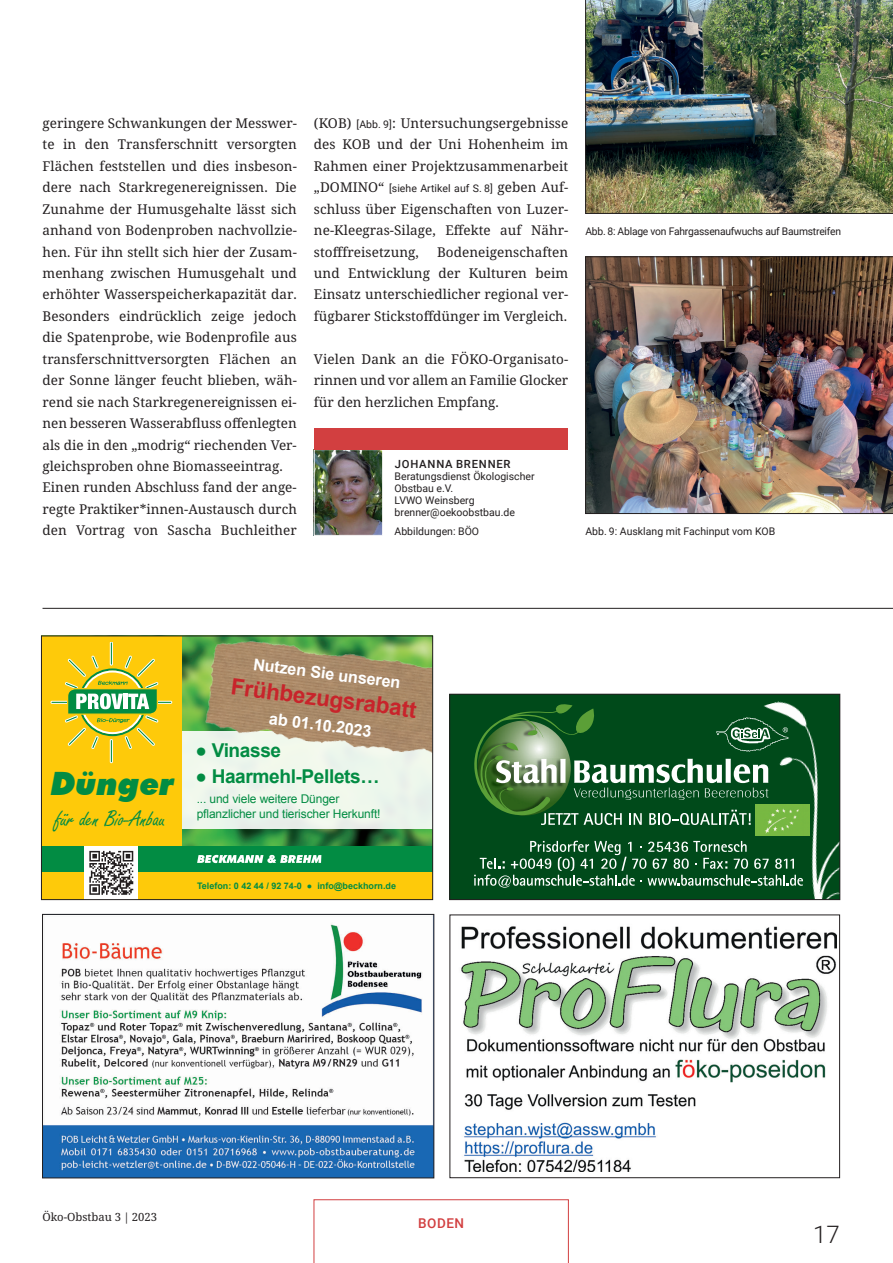
<style>
.page{position:relative;width:893px;height:1263px;background:#fff}
.page>*{position:absolute;margin:0;border:0;box-sizing:border-box;transform-origin:0 0}
.t1{font:italic 900 32.1px "Futura BT";color:#028c43}
.t2{font:300 24px "Roboto";color:#231f20}
.t3{font:23.55px "Freestyle Scr D";color:#028c43}
.t4{font:700 22.5px "Arial";color:#c8242b}
.t5{font:700 19.05px "Arial";letter-spacing:-.02em;color:#028c43}
.t6{font:700 16.35px "Arial";color:#fff}
.t7{font:13.5px/21.5px "Noto Serif";letter-spacing:.005em;color:#231f20;text-align:justify}
.t8{font:500 13.5px "Roboto";letter-spacing:.035em;color:#d23f40}
.t9{font:12px/14.5px "Arial";letter-spacing:-.01em;color:#028c43}
.t10{font:11.25px "Noto Serif";color:#231f20}
.t11{font:500 11.25px "Roboto";letter-spacing:.07em;color:#231f20}
.t12{font:10.5px/12px "Roboto";color:#231f20}
.t13{font:10.5px "Roboto";letter-spacing:-.02em;color:#231f20}
.t14{font:700 9px "Arial";color:#028c43}
.s1{font-family:"Roboto";font-size:10.5px}
.s2{font-family:"Noto Serif";font-size:13.5px}
.s3{font-family:"Arial Narrow"}
</style>
<div class="page">
<svg style="left:314px;top:1199px;width:255px;height:64px"></svg>
<hr style="left:43px;top:608px;width:850px;height:1px;background:#231f20">
<img style="left:182px;top:829px;width:249px;height:17px">
<div style="left:154px;top:732px;width:279px;height:97px;background:#eef7ec"></div>
<div style="left:41px;top:636px;width:141px;height:261px;background:#feca0a"></div>
<div style="left:41px;top:867px;width:392px;height:33px;background:#feca0a"></div>
<div style="left:41px;top:846px;width:392px;height:25px;background:#028c43"></div>
<div style="left:110px;top:642px;width:3px;height:23px;border:1px solid #fff"></div>
<div style="left:110px;top:739px;width:3px;height:24px;border:1px solid #fff"></div>
<div style="left:51px;top:701px;width:24px;height:3px;border:1px solid #fff"></div>
<div style="left:148px;top:701px;width:24px;height:3px;border:1px solid #fff"></div>
<svg style="left:64px;top:655px;width:95px;height:95px"></svg>
<svg style="left:197px;top:854px;width:125px;height:10px"></svg>
<div style="left:84px;top:846px;width:54px;height:54px;background:#fff"></div>
<svg style="left:89px;top:851px;width:44px;height:44px"></svg>
<img style="left:182px;top:638px;width:249px;height:114px">
<div style="left:41px;top:636px;width:392px;height:264px;border:1px solid #231f20"></div>
<div style="left:450px;top:694px;width:390px;height:206px;background:#004a1a"></div>
<svg style="left:474px;top:841px;width:275px;height:47px"></svg>
<svg style="left:474px;top:704px;width:275px;height:121px"></svg>
<img style="left:749px;top:701px;width:89px;height:197px">
<div style="left:449px;top:694px;width:391px;height:206px;border:1px solid #231f20"></div>
<img style="left:585px;top:0;width:308px;height:214px">
<img style="left:585px;top:257px;width:308px;height:257px">
<img style="left:316px;top:451px;width:65px;height:83px">
<div style="left:314px;top:449px;width:69px;height:87px;border:1px solid #fff"></div>
<div style="left:314px;top:428px;width:254px;height:21px;background:#d23f40"></div>
<img style="left:44px;top:916px;width:388px;height:260px">
<div style="left:42px;top:914px;width:392px;height:264px;border:1px solid #231f20"></div>
<img style="left:461px;top:926px;width:376px;height:246px">
<div style="left:450px;top:915px;width:390px;height:263px;border:1px solid #231f20"></div>
<p class="t7" style="left:43px;top:113px;width:256px;text-align:left">geringere Schwankungen der Messwer&shy;te in den Transferschnitt versorgten Flächen feststellen und dies insbeson&shy;dere nach Starkregenereignissen. Die Zunahme der Humusgehalte lässt sich anhand von Bodenproben nachvollzie&shy;hen. Für ihn stellt sich hier der Zusam&shy;menhang zwischen Humusgehalt und erhöhter Wasserspeicherkapazität dar.<br>Besonders eindrücklich zeige jedoch die Spatenprobe, wie Bodenprofile aus transferschnittversorgten Flächen an der Sonne länger feucht blieben, wäh&shy;rend sie nach Starkregenereignissen ei&shy;nen besseren Wasserabfluss offenlegten als die in den „modrig“ riechenden Ver&shy;gleichsproben ohne Biomasseeintrag.<br>Einen runden Abschluss fand der ange&shy;regte Praktiker*innen-Austausch durch den Vortrag von Sascha Buchleither</p>
<p class="t7" style="left:314px;top:113px;width:256px">(KOB) <span class="s1">[Abb. 9]</span>: Untersuchungsergebnisse des KOB und der Uni Hohenheim im Rahmen einer Projektzusammenarbeit</p>
<p class="t12" style="left:314px;top:182px;width:256px"><span class="s2">„DOMINO“</span> [siehe Artikel auf S. 8] <span class="s2">geben Auf-</span></p>
<p class="t7" style="left:314px;top:198px;width:256px">schluss über Eigenschaften von Luzer&shy;ne-Kleegras-Silage, Effekte auf Nähr&shy;stofffreisetzung,</p>
<p class="t7" style="left:314px;top:241px;width:256px;text-indent:123px">Bodeneigenschaften und Entwicklung der Kulturen beim Einsatz unterschiedlicher regional ver&shy;fügbarer Stickstoffdünger im Vergleich.</p>
<p class="t7" style="left:314px;top:349px;width:256px">Vielen Dank an die FÖKO-Organisato&shy;rinnen und vor allem an Familie Glocker für den herzlichen Empfang.</p>
<p class="t11" style="left:395px;top:456px;width:117px">JOHANNA BRENNER</p>
<p class="t12" style="left:395px;top:470px;width:142px">Beratungsdienst Ökologischer<br>Obstbau e.V.<br>LVWO Weinsberg brenner@oekoobstbau.de</p>
<p class="t12" style="left:395px;top:525px;width:86px">Abbildungen: BÖO</p>
<p class="t13" style="left:585px;top:224px;width:257px">Abb. 8: Ablage von Fahrgassenaufwuchs auf Baumstreifen</p>
<p class="t12" style="left:585px;top:525px;width:191px">Abb. 9: Ausklang mit Fachinput vom KOB</p>
<h1 class="t1" style="left:51px;top:764px;width:125px">Dünger</h1>
<h3 class="t3" style="left:55px;top:806px;width:112px">für den Bio-Anbau</h3>
<p class="t6" style="left:255px;top:653px;width:150px;rotate:7deg">Nutzen Sie unseren</p>
<h3 class="t4" style="left:233px;top:672px;width:188px;rotate:7deg">Frühbezugsrabatt</h3>
<p class="t6" style="left:271px;top:708px;width:105px;rotate:7deg">ab 01.10.2023</p>
<h3 class="t5" style="left:196px;top:738px;width:87px"><span class="s3">●</span> Vinasse</h3>
<h3 class="t5" style="left:196px;top:764px;width:185px"><span class="s3">●</span> Haarmehl-Pellets…</h3>
<p class="t9" style="left:197px;top:792px;width:185px">... und viele weitere Dünger pflanzlicher und tierischer Herkunft!</p>
<p class="t14" style="left:197px;top:880px;width:201px">Telefon: 0 42 44 / 92 74-0 ● info@beckhorn.de</p>
<p class="t10" style="left:43px;top:1209px;width:116px">Öko-Obstbau 3 | 2023</p>
<p class="t8" style="left:418px;top:1214px;width:47px">BODEN</p>
<h2 class="t2" style="left:813px;top:1217px;width:28px">17</h2>
</div>
